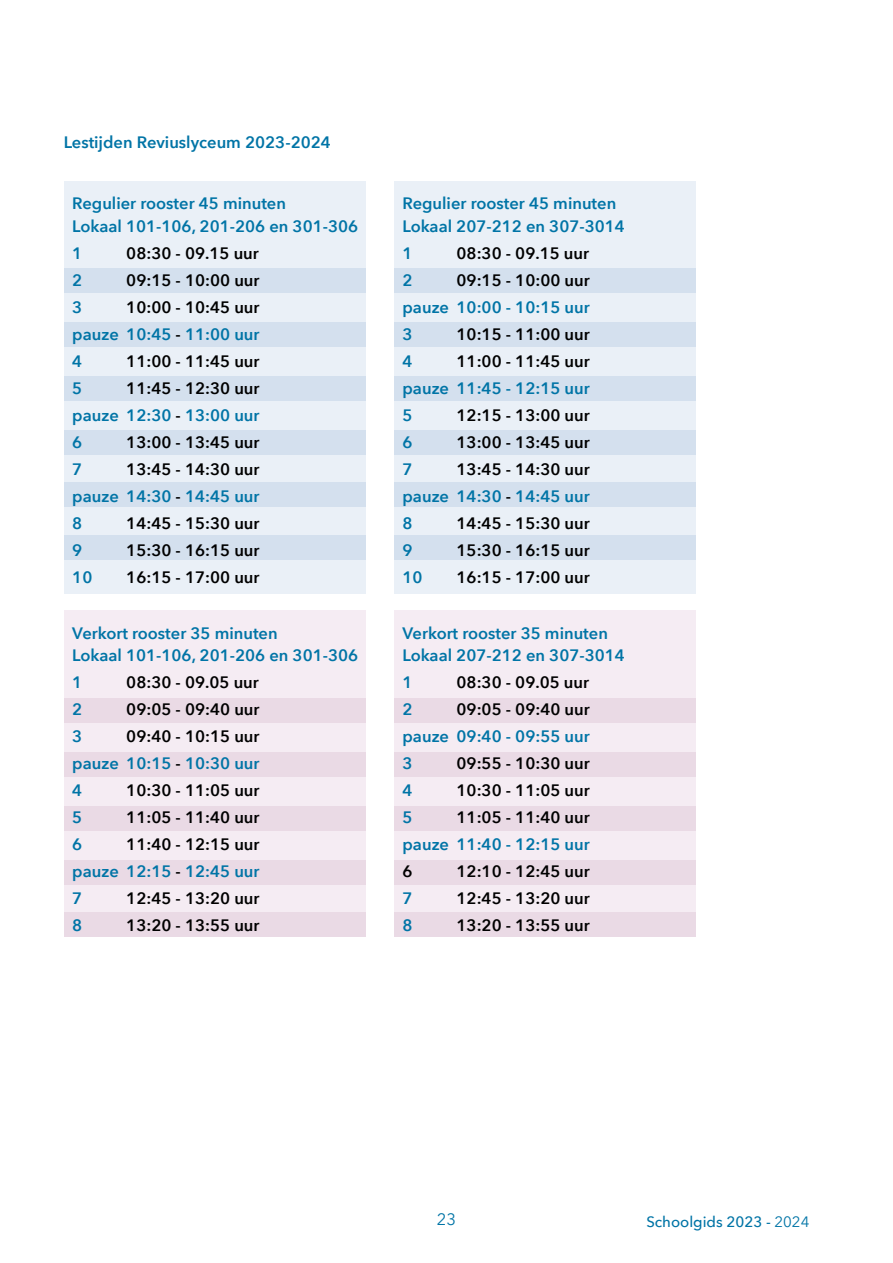
<style>
.page{position:relative;width:893px;height:1263px;background:#fff}
.page>*{position:absolute;margin:0;border:0;box-sizing:border-box;transform-origin:0 0}
.t1{font:600 16.5px/27px "Avenir Next";color:#0074a6}
.t2{font:600 16.5px "Avenir Next";color:#000}
.t3{font:16.5px "Avenir Next";color:#0074a6}
.t4{font:500 15px "Avenir Next";color:#0074a6}
.s1{color:#000}
.s2{font-weight:400}
</style>
<div class="page">
<div style="left:64px;top:181px;width:302px;height:413px;background:#eaf0f7"></div>
<div style="left:64px;top:611px;width:302px;height:325px;background:#f5ecf3"></div>
<div style="left:394px;top:611px;width:302px;height:325px;background:#f5ecf3"></div>
<div style="left:394px;top:181px;width:302px;height:413px;background:#eaf0f7"></div>
<div style="left:64px;top:269px;width:302px;height:24px;background:#d4e0ee"></div>
<div style="left:64px;top:323px;width:302px;height:24px;background:#d4e0ee"></div>
<div style="left:64px;top:377px;width:302px;height:24px;background:#d4e0ee"></div>
<div style="left:64px;top:430px;width:302px;height:25px;background:#d4e0ee"></div>
<div style="left:64px;top:698px;width:302px;height:24px;background:#eadae5"></div>
<div style="left:64px;top:752px;width:302px;height:24px;background:#eadae5"></div>
<div style="left:64px;top:806px;width:302px;height:24px;background:#eadae5"></div>
<div style="left:64px;top:860px;width:302px;height:24px;background:#eadae5"></div>
<div style="left:394px;top:698px;width:302px;height:24px;background:#eadae5"></div>
<div style="left:394px;top:752px;width:302px;height:24px;background:#eadae5"></div>
<div style="left:394px;top:806px;width:302px;height:24px;background:#eadae5"></div>
<div style="left:394px;top:860px;width:302px;height:24px;background:#eadae5"></div>
<div style="left:394px;top:269px;width:302px;height:24px;background:#d4e0ee"></div>
<div style="left:394px;top:323px;width:302px;height:24px;background:#d4e0ee"></div>
<div style="left:394px;top:377px;width:302px;height:24px;background:#d4e0ee"></div>
<div style="left:394px;top:430px;width:302px;height:25px;background:#d4e0ee"></div>
<div style="left:64px;top:482px;width:302px;height:24px;background:#d4e0ee"></div>
<div style="left:64px;top:912px;width:302px;height:24px;background:#eadae5"></div>
<div style="left:394px;top:912px;width:302px;height:24px;background:#eadae5"></div>
<div style="left:394px;top:482px;width:302px;height:24px;background:#d4e0ee"></div>
<div style="left:64px;top:535px;width:302px;height:24px;background:#d4e0ee"></div>
<div style="left:394px;top:535px;width:302px;height:24px;background:#d4e0ee"></div>
<p class="t1" style="left:64px;top:128px;width:269px">Lestijden Reviuslyceum 2023-2024</p>
<p class="t1" style="left:72px;top:192px;width:288px;line-height:22.5px">Regulier rooster 45 minuten<br>Lokaal 101-106, 201-206 en 301-306</p>
<p class="t1" style="left:72px;top:239px;width:12px">1</p>
<p class="t2" style="left:126px;top:239px;width:134px">08:30 - 09.15 uur</p>
<p class="t1" style="left:72px;top:266px;width:12px">2</p>
<p class="t2" style="left:126px;top:266px;width:135px">09:15 - 10:00 uur</p>
<p class="t1" style="left:72px;top:293px;width:12px">3</p>
<p class="t1" style="left:72px;top:293px;width:189px;text-align:justify;text-indent:54px"><span class="s1">10:00 - 10:45 uur </span>pauze 10:45 <span class="s1">-</span> 11:00 uur 4</p>
<p class="t2" style="left:126px;top:347px;width:135px">11:00 - 11:45 uur</p>
<p class="t1" style="left:72px;top:374px;width:189px;text-align:justify;text-indent:54px"><span class="s1">11:45 - 12:30 uur </span>pauze 12:30 <span class="s1">-</span> 13:00 uur 6</p>
<p class="t1" style="left:72px;top:374px;width:12px">5</p>
<p class="t2" style="left:126px;top:428px;width:135px">13:00 - 13:45 uur</p>
<p class="t1" style="left:72px;top:455px;width:189px;text-align:justify;text-indent:54px"><span class="s1">13:45 - 14:30 uur </span>pauze 14:30 <span class="s1">-</span> 14:45 uur 8</p>
<p class="t1" style="left:72px;top:455px;width:12px">7</p>
<p class="t2" style="left:126px;top:509px;width:135px">14:45 - 15:30 uur</p>
<p class="t1" style="left:72px;top:536px;width:12px">9</p>
<p class="t2" style="left:126px;top:536px;width:135px">15:30 - 16:15 uur</p>
<p class="t1" style="left:72px;top:563px;width:22px">10</p>
<p class="t2" style="left:126px;top:563px;width:135px">16:15 - 17:00 uur</p>
<p class="t1" style="left:72px;top:621px;width:288px;line-height:22.5px">Verkort rooster 35 minuten<br>Lokaal 101-106, 201-206 en 301-306</p>
<p class="t1" style="left:72px;top:669px;width:12px">1</p>
<p class="t2" style="left:126px;top:668px;width:134px">08:30 - 09.05 uur</p>
<p class="t1" style="left:72px;top:696px;width:12px">2</p>
<p class="t2" style="left:126px;top:695px;width:135px">09:05 - 09:40 uur</p>
<p class="t1" style="left:72px;top:722px;width:12px">3</p>
<p class="t1" style="left:72px;top:722px;width:189px;text-align:justify;text-indent:54px"><span class="s1">09:40 - 10:15 uur </span>pauze 10:15 <span class="s1">-</span> 10:30 uur 4</p>
<p class="t2" style="left:126px;top:776px;width:135px">10:30 - 11:05 uur</p>
<p class="t1" style="left:72px;top:803px;width:12px">5</p>
<p class="t2" style="left:126px;top:803px;width:135px">11:05 - 11:40 uur</p>
<p class="t1" style="left:72px;top:830px;width:12px">6</p>
<p class="t1" style="left:72px;top:830px;width:189px;text-align:justify;text-indent:54px"><span class="s1">11:40 - 12:15 uur </span>pauze 12:15 <span class="s1">-</span> 12:45 uur 7</p>
<p class="t2" style="left:126px;top:884px;width:135px">12:45 - 13:20 uur</p>
<p class="t1" style="left:72px;top:911px;width:12px">8</p>
<p class="t2" style="left:126px;top:911px;width:135px">13:20 - 13:55 uur</p>
<p class="t1" style="left:403px;top:192px;width:224px;line-height:22.5px">Regulier rooster 45 minuten<br>Lokaal 207-212 en 307-3014</p>
<p class="t1" style="left:403px;top:239px;width:12px">1</p>
<p class="t2" style="left:457px;top:239px;width:134px">08:30 - 09.15 uur</p>
<p class="t1" style="left:403px;top:266px;width:12px">2</p>
<p class="t2" style="left:457px;top:266px;width:135px">09:15 - 10:00 uur</p>
<p class="t1" style="left:403px;top:293px;width:189px">pauze 10:00 - 10:15 uur<br>3</p>
<p class="t2" style="left:457px;top:320px;width:135px">10:15 - 11:00 uur</p>
<p class="t1" style="left:403px;top:347px;width:12px">4</p>
<p class="t2" style="left:457px;top:347px;width:135px">11:00 - 11:45 uur</p>
<p class="t1" style="left:403px;top:374px;width:189px">pauze 11:45 - 12:15 uur<br>5</p>
<p class="t2" style="left:457px;top:401px;width:135px">12:15 - 13:00 uur</p>
<p class="t1" style="left:403px;top:428px;width:12px">6</p>
<p class="t2" style="left:457px;top:428px;width:135px">13:00 - 13:45 uur</p>
<p class="t1" style="left:403px;top:455px;width:12px">7</p>
<p class="t1" style="left:403px;top:455px;width:189px;text-align:justify;text-indent:54px"><span class="s1">13:45 - 14:30 uur </span>pauze 14:30 <span class="s1">-</span> 14:45 uur 8</p>
<p class="t2" style="left:457px;top:509px;width:135px">14:45 - 15:30 uur</p>
<p class="t1" style="left:403px;top:536px;width:12px">9</p>
<p class="t2" style="left:457px;top:536px;width:135px">15:30 - 16:15 uur</p>
<p class="t1" style="left:403px;top:563px;width:22px">10</p>
<p class="t2" style="left:457px;top:563px;width:135px">16:15 - 17:00 uur</p>
<p class="t1" style="left:403px;top:621px;width:224px;line-height:22.5px">Verkort rooster 35 minuten<br>Lokaal 207-212 en 307-3014</p>
<p class="t1" style="left:403px;top:668px;width:12px">1</p>
<p class="t2" style="left:457px;top:668px;width:134px">08:30 - 09.05 uur</p>
<p class="t1" style="left:403px;top:695px;width:12px">2</p>
<p class="t2" style="left:457px;top:695px;width:135px">09:05 - 09:40 uur</p>
<p class="t1" style="left:403px;top:722px;width:189px">pauze 09:40 - 09:55 uur<br>3</p>
<p class="t2" style="left:457px;top:749px;width:135px">09:55 - 10:30 uur</p>
<p class="t1" style="left:403px;top:776px;width:12px">4</p>
<p class="t2" style="left:457px;top:776px;width:135px">10:30 - 11:05 uur</p>
<p class="t1" style="left:403px;top:803px;width:12px">5</p>
<p class="t2" style="left:457px;top:803px;width:135px">11:05 - 11:40 uur</p>
<p class="t1" style="left:403px;top:830px;width:189px">pauze 11:40 - 12:15 uur</p>
<p class="t2" style="left:403px;top:857px;width:12px">6</p>
<p class="t2" style="left:457px;top:857px;width:135px">12:10 - 12:45 uur</p>
<p class="t1" style="left:403px;top:884px;width:12px">7</p>
<p class="t2" style="left:457px;top:884px;width:135px">12:45 - 13:20 uur</p>
<p class="t1" style="left:403px;top:911px;width:12px">8</p>
<p class="t2" style="left:457px;top:911px;width:135px">13:20 - 13:55 uur</p>
<p class="t3" style="left:437px;top:1206px;width:21px">23</p>
<p class="t4" style="left:646px;top:1209px;width:165px">Schoolgids 2023 - <span class="s2">2024</span></p>
</div>
